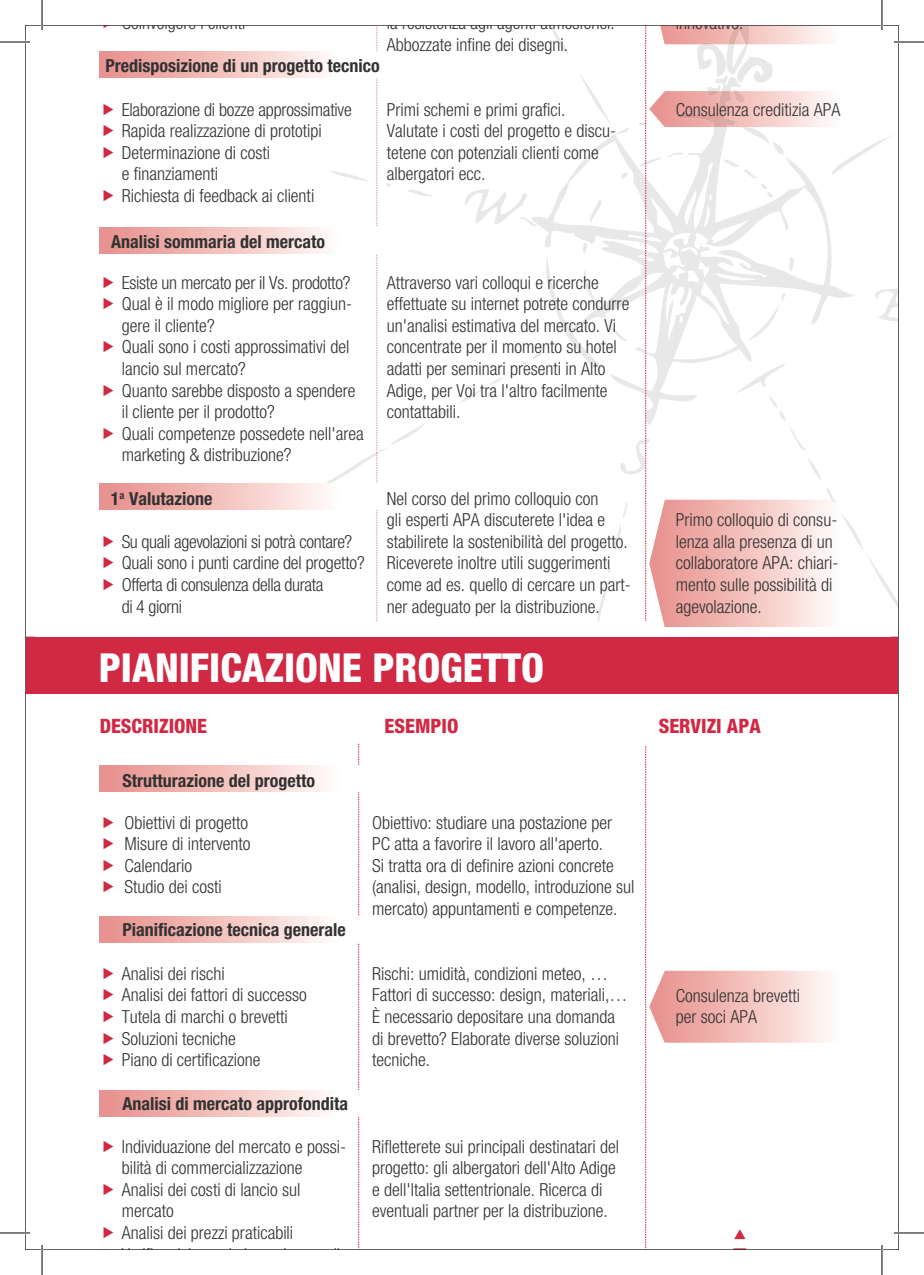
<style>
.page{position:relative;width:924px;height:1275px;background:#fff}
.page>*{position:absolute;margin:0;border:0;box-sizing:border-box;transform-origin:0 0}
.t1{font:800 condensed 40px "Helvetica Neue";color:#fff}
.t2{font:800 condensed 19.8px "Helvetica Neue";color:#d12844}
.t3{font:300 condensed 18px/21.6px "Helvetica Neue";color:#323232}
.t4{font:700 condensed 18px "Helvetica Neue";color:#323232}
.t5{font:300 condensed 18px/21.6px "Helvetica Neue";letter-spacing:-.02em;color:#323232}
</style>
<div class="page">
<svg style="left:100px;top:227px;width:221px;height:26px;background:#f2bfbb"></svg>
<svg style="left:100px;top:52px;width:221px;height:26px;background:#f2bfbb"></svg>
<svg style="left:537px;top:166px;width:42px;height:185px"></svg>
<svg style="left:465px;top:189px;width:72px;height:37px"></svg>
<svg style="left:551px;top:27px;width:18px;height:28px"></svg>
<svg style="left:555px;top:340px;width:7px;height:4px"></svg>
<svg style="left:460px;top:352px;width:84px;height:51px"></svg>
<svg style="left:321px;top:27px;width:132px;height:594px"></svg>
<svg style="left:358px;top:743px;width:1px;height:505px"></svg>
<div style="left:100px;top:765px;width:325px;height:26px;background:linear-gradient(to right,#e9938d,#fff)"></div>
<div style="left:100px;top:916px;width:325px;height:26px;background:linear-gradient(to right,#e9938d,#fff)"></div>
<div style="left:100px;top:1090px;width:325px;height:26px;background:linear-gradient(to right,#e9938d,#fff)"></div>
<div style="left:100px;top:484px;width:325px;height:26px;background:linear-gradient(to right,#e9938d,#fff)"></div>
<div style="left:26px;top:637px;width:871px;height:57px;background:#d12844"></div>
<svg style="left:579px;top:27px;width:317px;height:600px"></svg>
<hr style="left:893px;top:41px;width:30px;height:2px;background:#fff">
<hr style="left:880px;top:0;width:2px;height:30px;background:#fff">
<hr style="left:0;top:42px;width:30px;height:1px;background:#000">
<hr style="left:893px;top:42px;width:30px;height:1px;background:#000">
<hr style="left:0;top:1232px;width:30px;height:1px;background:#000">
<hr style="left:893px;top:1232px;width:30px;height:1px;background:#000">
<hr style="left:42px;top:0;width:1px;height:30px;background:#000">
<hr style="left:42px;top:1245px;width:1px;height:30px;background:#000">
<hr style="left:881px;top:0;width:1px;height:30px;background:#000">
<hr style="left:881px;top:1245px;width:1px;height:30px;background:#000">
<svg style="left:645px;top:746px;width:253px;height:503px"></svg>
<p class="t3" style="left:122px;top:12px;width:125px">Coinvolgere i clienti</p>
<p class="t3" style="left:386px;top:12px;width:229px">la resistenza agli agenti atmosferici.<br>Abbozzate infine dei disegni.</p>
<p class="t4" style="left:105px;top:54px;width:276px">Predisposizione di un progetto tecnico</p>
<p class="t3" style="left:122px;top:98px;width:231px">Elaborazione di bozze approssimative<br>Rapida realizzazione di prototipi<br>Determinazione di costi<br>e finanziamenti<br>Richiesta di feedback ai clienti</p>
<p class="t4" style="left:111px;top:230px;width:215px">Analisi sommaria del mercato</p>
<p class="t3" style="left:122px;top:271px;width:243px">Esiste un mercato per il Vs. prodotto?<br>Qual è il modo migliore per raggiun&shy;gere il cliente?<br>Quali sono i costi approssimativi del lancio sul mercato?<br>Quanto sarebbe disposto a spendere il cliente per il prodotto?<br>Quali competenze possedete nell'area marketing &amp; distribuzione?</p>
<p class="t4" style="left:111px;top:488px;width:103px">1<sup>a</sup> Valutazione</p>
<p class="t5" style="left:122px;top:530px;width:244px">Su quali agevolazioni si potrà contare?<br>Quali sono i punti cardine del progetto?<br>Offerta di consulenza della durata<br>di 4 giorni</p>
<p class="t3" style="left:386px;top:98px;width:231px">Primi schemi e primi grafici.<br>Valutate i costi del progetto e discu&shy;tetene con potenziali clienti come albergatori ecc.</p>
<p class="t3" style="left:386px;top:271px;width:244px">Attraverso vari colloqui e ricerche effettuate su internet potrete condurre un'analisi estimativa del mercato. Vi concentrate per il momento su hotel adatti per seminari presenti in Alto Adige, per Voi tra l'altro facilmente contattabili.</p>
<p class="t3" style="left:386px;top:487px;width:245px">Nel corso del primo colloquio con<br>gli esperti APA discuterete l'idea e stabilirete la sostenibilità del progetto.<br>Riceverete inoltre utili suggerimenti come ad es. quello di cercare un part&shy;ner adeguato per la distribuzione.</p>
<h1 class="t1" style="left:99px;top:643px;width:447px">PIANIFICAZIONE PROGETTO</h1>
<p class="t3" style="left:675px;top:12px;width:69px">innovativo.</p>
<p class="t3" style="left:675px;top:98px;width:166px">Consulenza creditizia APA</p>
<p class="t3" style="left:675px;top:509px;width:164px">Primo colloquio di consu&shy;lenza alla presenza di un collaboratore APA: chiari&shy;mento sulle possibilità di agevolazione.</p>
<p class="t2" style="left:100px;top:714px;width:109px">DESCRIZIONE</p>
<p class="t2" style="left:384px;top:714px;width:75px">ESEMPIO</p>
<p class="t2" style="left:658px;top:714px;width:103px">SERVIZI APA</p>
<p class="t4" style="left:122px;top:769px;width:194px">Strutturazione del progetto</p>
<p class="t3" style="left:124px;top:811px;width:127px">Obiettivi di progetto<br>Misure di intervento<br>Calendario<br>Studio dei costi</p>
<p class="t4" style="left:122px;top:918px;width:225px">Pianificazione tecnica generale</p>
<p class="t3" style="left:122px;top:962px;width:186px">Analisi dei rischi<br>Analisi dei fattori di successo<br>Tutela di marchi o brevetti<br>Soluzioni tecniche<br>Piano di certificazione</p>
<p class="t4" style="left:122px;top:1093px;width:227px">Analisi di mercato approfondita</p>
<p class="t3" style="left:122px;top:1135px;width:226px">Individuazione del mercato e possi&shy;bilità di commercializzazione<br>Analisi dei costi di lancio sul mercato<br>Analisi dei prezzi praticabili</p>
<p class="t3" style="left:372px;top:811px;width:264px">Obiettivo: studiare una postazione per PC atta a favorire il lavoro all'aperto.<br>Si tratta ora di definire azioni concrete (analisi, design, modello, introduzione sul mercato) appuntamenti e competenze.</p>
<p class="t3" style="left:372px;top:962px;width:257px">Rischi: umidità, condizioni meteo, … Fattori di successo: design, materiali,… È necessario depositare una domanda di brevetto? Elaborate diverse soluzioni tecniche.</p>
<p class="t3" style="left:372px;top:1135px;width:248px">Rifletterete sui principali destinatari del progetto: gli albergatori dell'Alto Adige e dell'Italia settentrionale. Ricerca di eventuali partner per la distribuzione.</p>
<p class="t3" style="left:675px;top:984px;width:126px">Consulenza brevetti per soci APA</p>
</div>
